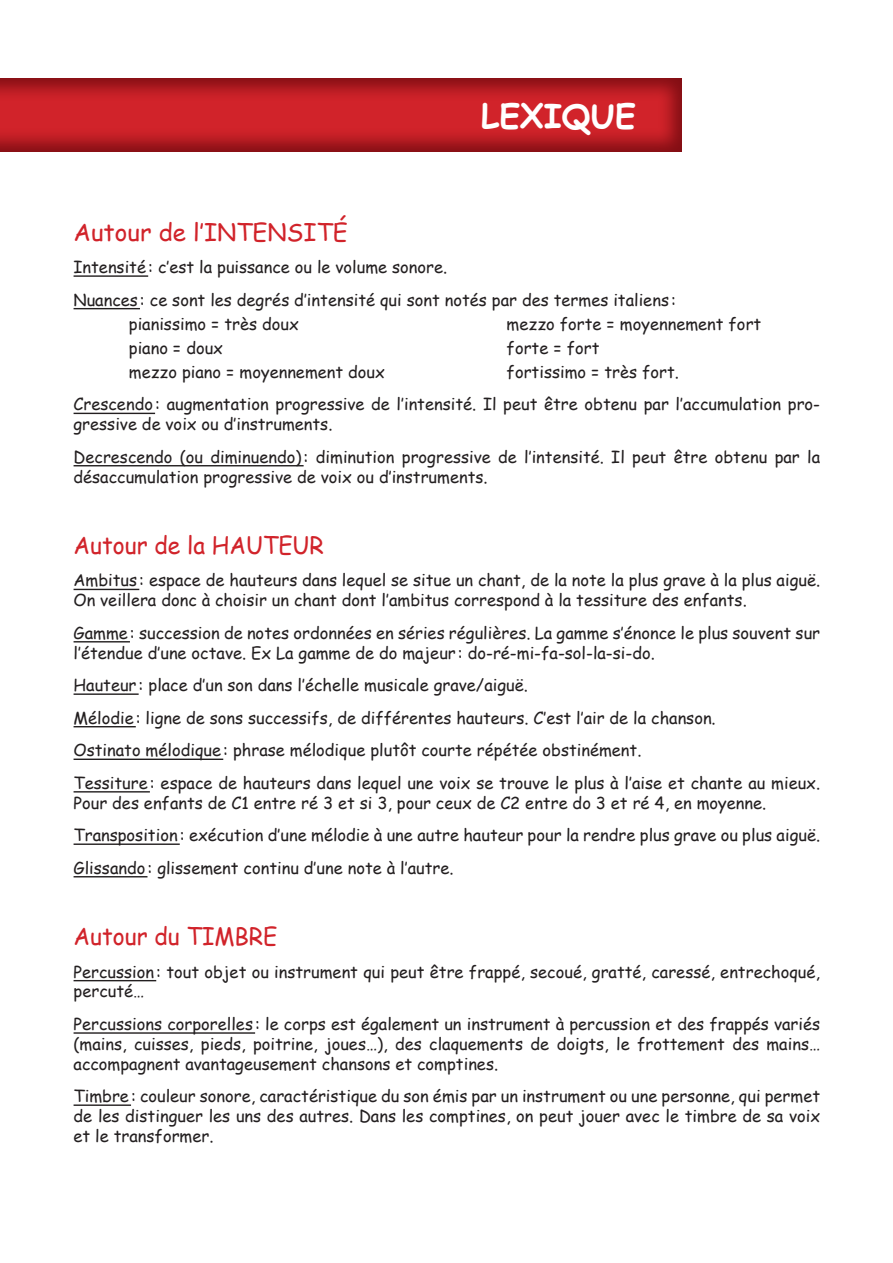
<style>
.page{position:relative;width:893px;height:1263px;background:#fff}
.page>*{position:absolute;margin:0;border:0;box-sizing:border-box;transform-origin:0 0}
.t1{font:700 33px "Comic Sans MS";color:#fff}
.t2{font:24px "Comic Sans MS";color:#d1232a;scale:.95 1}
.t3{font:24px "Comic Sans MS";color:#d1232a}
.t4{font:16.5px/19.8px "Comic Sans MS";color:#231f20}
</style>
<div class="page">
<div style="left:0;top:75px;width:683px;height:77px;background:#73233b;opacity:.69"></div>
<hr style="left:74px;top:275px;width:74px;height:2px;background:#231f20">
<hr style="left:74px;top:308px;width:66px;height:1px;background:#231f20">
<hr style="left:74px;top:413px;width:81px;height:1px;background:#231f20">
<hr style="left:74px;top:465px;width:230px;height:1px;background:#231f20">
<hr style="left:74px;top:589px;width:65px;height:1px;background:#231f20">
<hr style="left:74px;top:641px;width:56px;height:1px;background:#231f20">
<hr style="left:74px;top:693px;width:65px;height:2px;background:#231f20">
<hr style="left:74px;top:726px;width:62px;height:1px;background:#231f20">
<hr style="left:74px;top:758px;width:149px;height:2px;background:#231f20">
<hr style="left:74px;top:791px;width:76px;height:1px;background:#231f20">
<hr style="left:74px;top:843px;width:106px;height:2px;background:#231f20">
<hr style="left:74px;top:876px;width:73px;height:1px;background:#231f20">
<hr style="left:74px;top:980px;width:82px;height:1px;background:#231f20">
<hr style="left:74px;top:1032px;width:181px;height:2px;background:#231f20">
<hr style="left:74px;top:1104px;width:57px;height:2px;background:#231f20">
<h1 class="t1" style="left:481px;top:91px;width:156px">LEXIQUE</h1>
<h2 class="t3" style="left:74px;top:214px;width:276px">Autour de l’INTENSITÉ</h2>
<p class="t4" style="left:74px;top:250px;width:604px;line-height:32.5px">Intensité: c’est la puissance ou le volume sonore.<br>Nuances : ce sont les degrés d’intensité qui sont notés par des termes italiens :</p>
<p class="t4" style="left:129px;top:311px;width:258px;line-height:24px">pianissimo = très doux<br>piano = doux<br>mezzo piano = moyennement doux</p>
<p class="t4" style="left:507px;top:311px;width:256px;line-height:24px">mezzo forte = moyennement fort forte = fort<br>fortissimo = très fort.</p>
<p class="t4" style="left:74px;top:394px;width:748px">Crescendo: augmentation progressive de l’intensité. Il peut être obtenu par l’accumulation pro&shy;gressive de voix ou d’instruments.</p>
<p class="t4" style="left:74px;top:446px;width:748px">Decrescendo (ou diminuendo): diminution progressive de l’intensité. Il peut être obtenu par la désaccumulation progressive de voix ou d’instruments.</p>
<h2 class="t2" style="left:74px;top:527px;width:265px">Autour de la HAUTEUR</h2>
<p class="t4" style="left:74px;top:570px;width:748px">Ambitus : espace de hauteurs dans lequel se situe un chant, de la note la plus grave à la plus aiguë.<br>On veillera donc à choisir un chant dont l’ambitus correspond à la tessiture des enfants.</p>
<p class="t4" style="left:74px;top:622px;width:748px">Gamme: succession de notes ordonnées en séries régulières. La gamme s’énonce le plus souvent sur l’étendue d’une octave. Ex La gamme de do majeur : do-ré-mi-fa-sol-la-si-do.</p>
<p class="t4" style="left:74px;top:668px;width:748px;line-height:32.5px">Hauteur : place d’un son dans l’échelle musicale grave/aiguë.<br>Mélodie: ligne de sons successifs, de différentes hauteurs. C’est l’air de la chanson.<br>Ostinato mélodique: phrase mélodique plutôt courte répétée obstinément.<br>Tessiture: espace de hauteurs dans lequel une voix se trouve le plus à l’aise et chante au mieux.</p>
<p class="t4" style="left:74px;top:786px;width:748px;line-height:32.5px">Pour des enfants de C1 entre ré 3 et si 3, pour ceux de C2 entre do 3 et ré 4, en moyenne.<br>Transposition: exécution d’une mélodie à une autre hauteur pour la rendre plus grave ou plus aiguë.<br>Glissando: glissement continu d’une note à l’autre.</p>
<h2 class="t2" style="left:74px;top:919px;width:216px">Autour du TIMBRE</h2>
<p class="t4" style="left:74px;top:961px;width:748px">Percussion: tout objet ou instrument qui peut être frappé, secoué, gratté, caressé, entrechoqué, percuté…</p>
<p class="t4" style="left:74px;top:1013px;width:748px;text-align:justify">Percussions corporelles : le corps est également un instrument à percussion et des frappés variés (mains, cuisses, pieds, poitrine, joues…), des claquements de doigts, le frottement des mains… accompagnent avantageusement chansons et comptines.</p>
<p class="t4" style="left:74px;top:1086px;width:748px;text-align:justify">Timbre: couleur sonore, caractéristique du son émis par un instrument ou une personne, qui permet de les distinguer les uns des autres. Dans les comptines, on peut jouer avec le timbre de sa voix et le transformer.</p>
</div>
